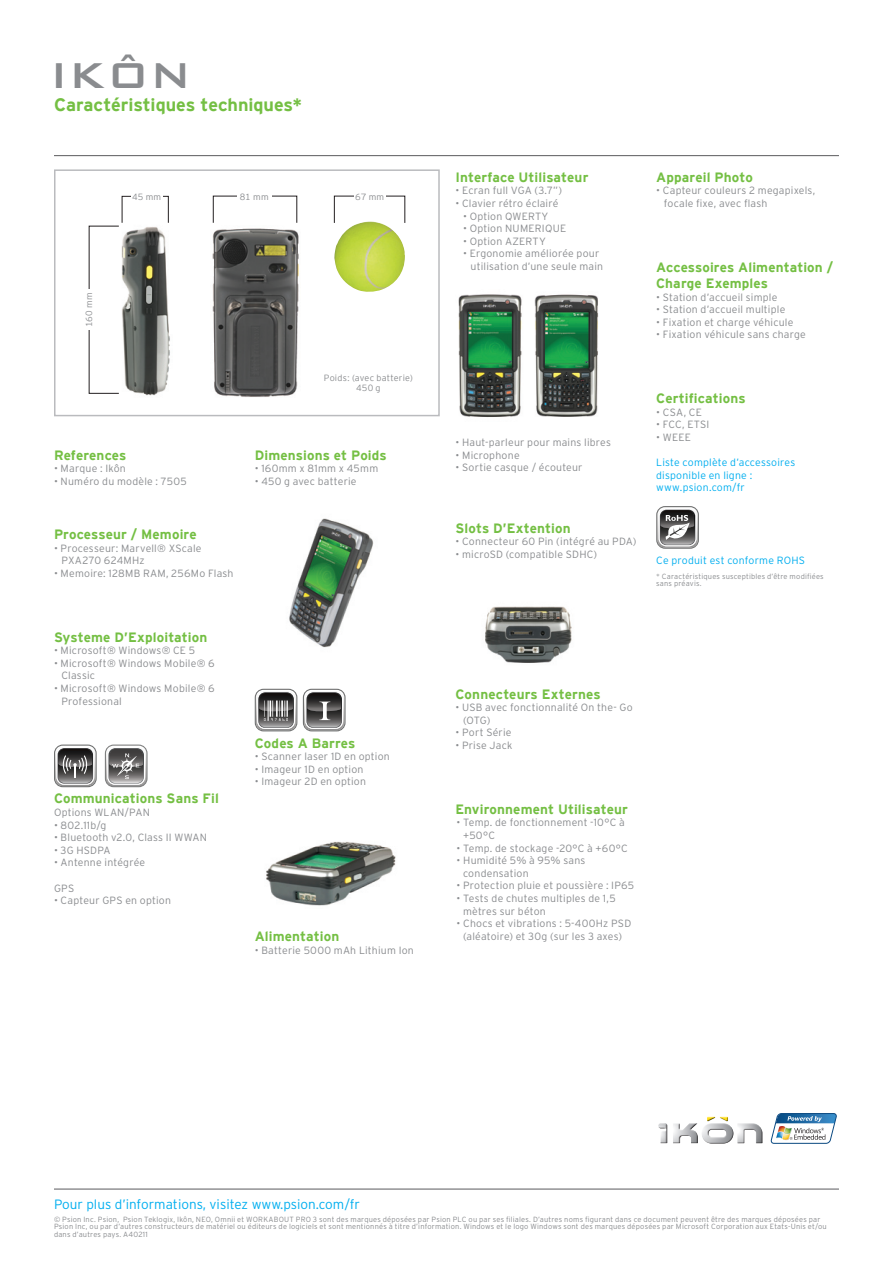
<style>
.page{position:relative;width:893px;height:1263px;background:#fff}
.page>*{position:absolute;margin:0;border:0;box-sizing:border-box;transform-origin:0 0}
.t1{font:48px "Bank Gothic Md BT";color:#8a8c8f}
.t2{font:700 18px "Interstate";color:#74bf43}
.bullets_1{font:700 13.5px/16.2px "Interstate";letter-spacing:.01em;color:#74bf43}
.t3{font:300 13.5px "Interstate";color:#00aeef}
.bullets_1-2{font:300 10.5px/12.6px "Interstate";letter-spacing:.02em;color:#8a8c8f}
.t4{font:300 10.5px "Interstate";letter-spacing:.02em;color:#00aeef}
.bullets_1-3{font:9px "Interstate Mono Lgt";letter-spacing:.025em;color:#8a8c8f}
.t5{font:300 7.5px/7.5px "Interstate";letter-spacing:.025em;color:#8a8c8f}
</style>
<div class="page">
<hr style="left:54px;top:155px;width:785px;height:1px;background:#5a5a5d">
<hr style="left:54px;top:1189px;width:785px;height:1px;background:#5a5a5d">
<svg style="left:54px;top:744px;width:43px;height:43px"></svg>
<svg style="left:105px;top:744px;width:43px;height:43px"></svg>
<svg style="left:255px;top:689px;width:42px;height:42px"></svg>
<svg style="left:303px;top:689px;width:43px;height:42px"></svg>
<img style="left:266px;top:841px;width:130px;height:65px">
<img style="left:458px;top:294px;width:64px;height:123px">
<img style="left:534px;top:294px;width:65px;height:123px">
<img style="left:485px;top:606px;width:87px;height:57px">
<svg style="left:656px;top:506px;width:43px;height:43px"></svg>
<svg style="left:770px;top:1113px;width:67px;height:31px"></svg>
<div style="left:657px;top:1117px;width:106px;height:27px;background:#231f20;opacity:.75"></div>
<div style="left:54px;top:169px;width:386px;height:247px;border:2px solid #babbbe"></div>
<img style="left:212px;top:228px;width:87px;height:169px">
<img style="left:334px;top:223px;width:71px;height:69px">
<img style="left:118px;top:221px;width:52px;height:175px">
<div style="left:122px;top:196px;width:47px;height:27px;border:1px solid #231f20"></div>
<div style="left:131px;top:189px;width:31px;height:16px;background:#fff"></div>
<img style="left:289px;top:518px;width:85px;height:130px">
<p class="t1" style="left:50px;top:49px;width:143px">Ikôn</p>
<p class="t2" style="left:54px;top:95px;width:249px">Caractéristiques techniques*</p>
<p class="bullets_1-3" style="left:84px;top:327px;width:36px;rotate:-90deg">160 mm</p>
<p class="bullets_1-3" style="left:132px;top:192px;width:31px">45 mm</p>
<p class="bullets_1" style="left:54px;top:447px;width:74px">References</p>
<p class="bullets_1-2" style="left:54px;top:462px;width:73px">• Marque : Ikôn</p>
<p class="bullets_1-2" style="left:54px;top:475px;width:134px">• Numéro du modèle : 7505</p>
<p class="bullets_1-3" style="left:240px;top:192px;width:30px">81 mm</p>
<p class="bullets_1-3" style="left:355px;top:192px;width:30px">67 mm</p>
<p class="bullets_1-3" style="left:324px;top:372px;width:91px">Poids: (avec batterie)</p>
<p class="bullets_1-3" style="left:356px;top:383px;width:26px">450 g</p>
<p class="bullets_1" style="left:255px;top:447px;width:134px">Dimensions et Poids</p>
<p class="bullets_1-2" style="left:255px;top:462px;width:125px">• 160mm x 81mm x 45mm</p>
<p class="bullets_1-2" style="left:255px;top:475px;width:103px">• 450 g avec batterie</p>
<p class="bullets_1" style="left:54px;top:526px;width:144px">Processeur / Memoire</p>
<p class="bullets_1-2" style="left:62px;top:541px;width:142px;text-indent:-8px">• Processeur: Marvell® XScale<br>PXA270 624MHz</p>
<p class="bullets_1-2" style="left:54px;top:567px;width:181px">• Memoire: 128MB RAM, 256Mo Flash</p>
<p class="bullets_1" style="left:54px;top:629px;width:155px">Systeme D’Exploitation</p>
<p class="bullets_1-2" style="left:54px;top:644px;width:143px">• Microsoft® Windows® CE 5</p>
<p class="bullets_1-2" style="left:62px;top:657px;width:155px;text-indent:-8px">• Microsoft® Windows Mobile® 6<br>Classic</p>
<p class="bullets_1-2" style="left:62px;top:682px;width:155px;text-indent:-8px">• Microsoft® Windows Mobile® 6<br>Professional</p>
<p class="bullets_1" style="left:54px;top:790px;width:166px">Communications Sans Fil</p>
<p class="bullets_1-2" style="left:54px;top:806px;width:97px">Options WLAN/PAN</p>
<p class="bullets_1-2" style="left:54px;top:818px;width:54px">• 802.11b/g</p>
<p class="bullets_1-2" style="left:54px;top:831px;width:155px">• Bluetooth v2.0, Class II WWAN</p>
<p class="bullets_1-2" style="left:54px;top:844px;width:58px">• 3G HSDPA</p>
<p class="bullets_1-2" style="left:54px;top:856px;width:93px">• Antenne intégrée</p>
<p class="bullets_1-2" style="left:54px;top:881px;width:22px">GPS</p>
<p class="bullets_1-2" style="left:54px;top:894px;width:119px">• Capteur GPS en option</p>
<p class="bullets_1" style="left:255px;top:735px;width:102px">Codes A Barres</p>
<p class="bullets_1-2" style="left:255px;top:750px;width:137px">• Scanner laser 1D en option</p>
<p class="bullets_1-2" style="left:255px;top:763px;width:110px">• Imageur 1D en option</p>
<p class="bullets_1-2" style="left:255px;top:775px;width:113px">• Imageur 2D en option</p>
<p class="bullets_1" style="left:255px;top:928px;width:86px">Alimentation</p>
<p class="bullets_1-2" style="left:255px;top:944px;width:161px">• Batterie 5000 mAh Lithium Ion</p>
<p class="bullets_1" style="left:455px;top:169px;width:134px">Interface Utilisateur</p>
<p class="bullets_1-2" style="left:455px;top:184px;width:108px">• Ecran full VGA (3.7”)</p>
<p class="bullets_1-2" style="left:455px;top:197px;width:104px">• Clavier rétro éclairé</p>
<p class="bullets_1-2" style="left:463px;top:209px;width:87px">• Option QWERTY</p>
<p class="bullets_1-2" style="left:463px;top:222px;width:105px">• Option NUMERIQUE</p>
<p class="bullets_1-2" style="left:463px;top:235px;width:84px">• Option AZERTY</p>
<p class="bullets_1-2" style="left:471px;top:247px;width:134px;text-indent:-8px">• Ergonomie améliorée pour utilisation d’une seule main</p>
<p class="bullets_1" style="left:656px;top:169px;width:98px">Appareil Photo</p>
<p class="bullets_1-2" style="left:664px;top:184px;width:153px;text-indent:-8px">• Capteur couleurs 2 megapixels, focale fixe, avec flash</p>
<p class="bullets_1" style="left:656px;top:259px;width:178px">Accessoires Alimentation /<br>Charge Exemples</p>
<p class="bullets_1-2" style="left:656px;top:290px;width:123px">• Station d’accueil simple</p>
<p class="bullets_1-2" style="left:656px;top:303px;width:131px">• Station d’accueil multiple</p>
<p class="bullets_1-2" style="left:656px;top:316px;width:139px">• Fixation et charge véhicule</p>
<p class="bullets_1-2" style="left:656px;top:328px;width:151px">• Fixation véhicule sans charge</p>
<p class="bullets_1-2" style="left:455px;top:436px;width:157px">• Haut-parleur pour mains libres</p>
<p class="bullets_1-2" style="left:455px;top:449px;width:66px">• Microphone</p>
<p class="bullets_1-2" style="left:455px;top:461px;width:129px">• Sortie casque / écouteur</p>
<p class="bullets_1" style="left:455px;top:520px;width:117px">Slots D’Extention</p>
<p class="bullets_1-2" style="left:455px;top:535px;width:183px">• Connecteur 60 Pin (intégré au PDA)</p>
<p class="bullets_1-2" style="left:455px;top:548px;width:143px">• microSD (compatible SDHC)</p>
<p class="bullets_1" style="left:656px;top:390px;width:91px">Certifications</p>
<p class="bullets_1-2" style="left:656px;top:406px;width:47px">• CSA, CE</p>
<p class="bullets_1-2" style="left:656px;top:418px;width:55px">• FCC, ETSI</p>
<p class="bullets_1-2" style="left:656px;top:431px;width:36px">• WEEE</p>
<p class="t4" style="left:656px;top:456px;width:141px">Liste complète d’accessoires</p>
<p class="t4" style="left:656px;top:469px;width:97px">disponible en ligne :</p>
<p class="t4" style="left:656px;top:481px;width:90px">www.psion.com/fr</p>
<p class="t4" style="left:656px;top:554px;width:150px">Ce produit est conforme ROHS</p>
<p class="t5" style="left:656px;top:572px;width:169px">* Caractéristiques susceptibles d’être modifiées</p>
<p class="t5" style="left:656px;top:580px;width:47px">sans préavis.</p>
<p class="bullets_1" style="left:455px;top:686px;width:147px">Connecteurs Externes</p>
<p class="bullets_1-2" style="left:463px;top:701px;width:171px;text-indent:-8px">• USB avec fonctionnalité On the- Go (OTG)</p>
<p class="bullets_1-2" style="left:455px;top:726px;width:58px">• Port Série</p>
<p class="bullets_1-2" style="left:455px;top:739px;width:58px">• Prise Jack</p>
<p class="bullets_1" style="left:455px;top:801px;width:174px">Environnement Utilisateur</p>
<p class="bullets_1-2" style="left:463px;top:816px;width:163px;text-indent:-6px">• Temp. de fonctionnement -10°C à +50°C</p>
<p class="bullets_1-2" style="left:457px;top:841px;width:173px">• Temp. de stockage -20°C à +60°C</p>
<p class="bullets_1-2" style="left:463px;top:854px;width:124px;text-indent:-6px">• Humidité 5% à 95% sans condensation</p>
<p class="bullets_1-2" style="left:457px;top:879px;width:179px">• Protection pluie et poussière : IP65</p>
<p class="bullets_1-2" style="left:463px;top:892px;width:154px;text-indent:-6px">• Tests de chutes multiples de 1,5 mètres sur béton</p>
<p class="bullets_1-2" style="left:457px;top:917px;width:176px;text-align:center">• Chocs et vibrations : 5-400Hz PSD (aléatoire) et 30g (sur les 3 axes)</p>
<p class="t3" style="left:54px;top:1196px;width:307px">Pour plus d’informations, visitez www.psion.com/fr</p>
<p class="t5" style="left:54px;top:1215px;width:774px">© Psion Inc. Psion, Psion Teklogix, Ikôn, NEO, Omnii et WORKABOUT PRO 3 sont des marques déposées par Psion PLC ou par ses filiales. D’autres noms figurant dans ce document peuvent être des marques déposées par<br>Psion Inc, ou par d’autres constructeurs de matériel ou éditeurs de logiciels et sont mentionnés à titre d’information. Windows et le logo Windows sont des marques déposées par Microsoft Corporation aux Etats-Unis et/ou dans d’autres pays. A40211</p>
</div>
